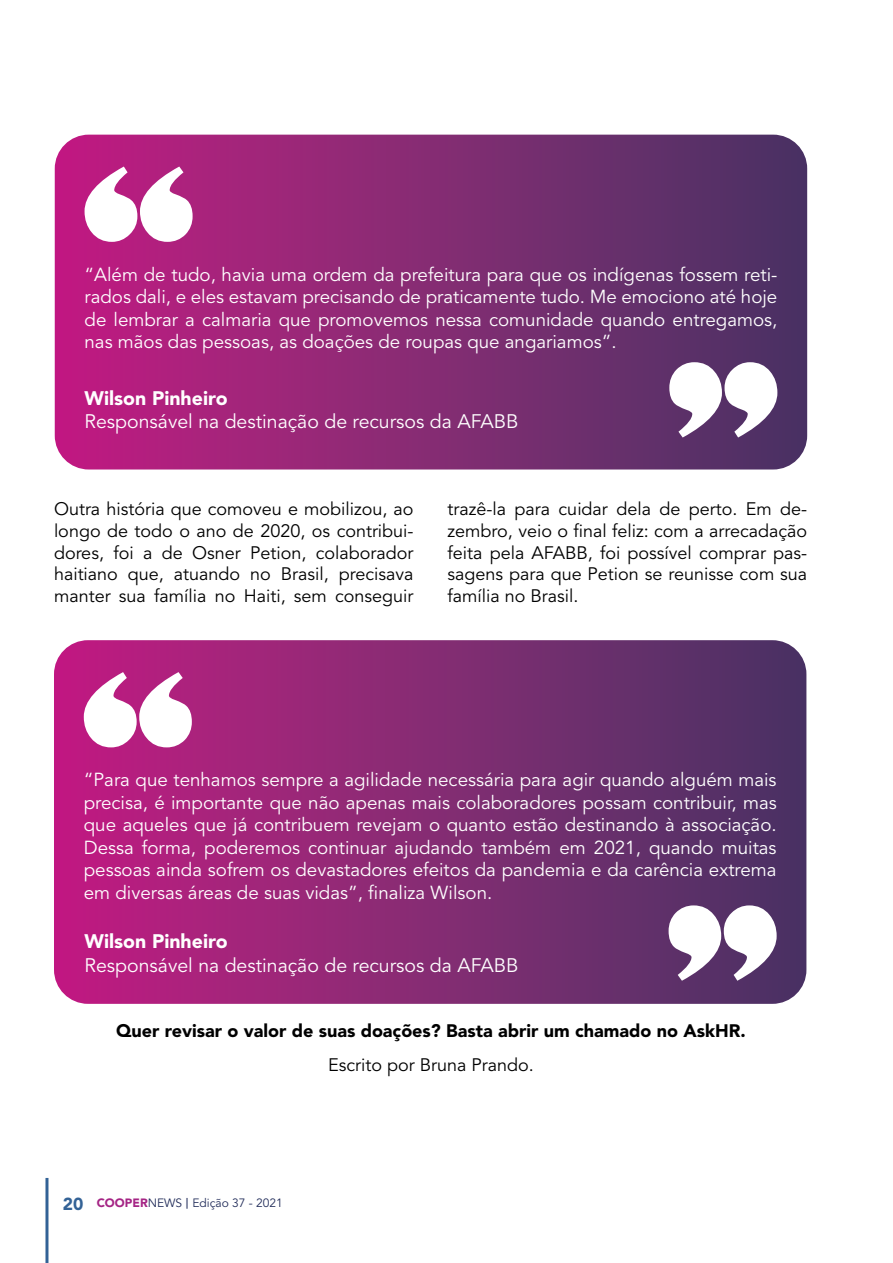
<style>
.page{position:relative;width:893px;height:1263px;background:#fff}
.page>*{position:absolute;margin:0;border:0;box-sizing:border-box;transform-origin:0 0}
.t1{font:19.5px "Avenir LT Std";color:#fff}
.t2{font:900 19.5px "Avenir LT Std";color:#fff}
.t3{font:18.75px/22.5px "Avenir LT Std";color:#fff;text-align:justify}
.t4{font:18px/21.6px "Avenir LT Std";color:#000;text-align:justify}
.t5{font:900 18px "Avenir LT Std";color:#000}
.t6{font:12px "Avenir LT Std";color:#222d5a}
.s1{font-weight:900;font-size:17.4px;color:#336296}
.s2{font-weight:900;color:#a52585}
.s3{font-family:"Adelle"}
</style>
<div class="page">
<hr style="left:45px;top:1178px;width:3px;height:85px;background:#336296">
<svg style="left:55px;top:135px;width:752px;height:334px;background:#852a73"></svg>
<svg style="left:85px;top:167px;width:108px;height:75px"></svg>
<svg style="left:669px;top:362px;width:108px;height:75px"></svg>
<svg style="left:54px;top:640px;width:752px;height:364px;background:#852a73"></svg>
<svg style="left:84px;top:672px;width:108px;height:75px"></svg>
<svg style="left:669px;top:905px;width:108px;height:76px"></svg>
<p class="t3" style="left:85px;top:264px;width:694px">“Além de tudo, havia uma ordem da prefeitura para que os indígenas fossem reti&shy;rados dali, e eles estavam precisando de praticamente tudo. Me emociono até hoje de lembrar a calmaria que promovemos nessa comunidade quando entregamos, nas mãos das pessoas, as doações de roupas que angariamos”.</p>
<p class="t2" style="left:85px;top:386px;width:145px">Wilson Pinheiro</p>
<p class="t1" style="left:85px;top:410px;width:435px">Responsável na destinação de recursos da AFABB</p>
<p class="t4" style="left:54px;top:499px;width:361px">Outra história que comoveu e mobilizou, ao longo de todo o ano de 2020, os contribui&shy;dores, foi a de Osner Petion, colaborador haitiano que, atuando no Brasil, precisava manter sua família no Haiti, sem conseguir</p>
<p class="t4" style="left:448px;top:499px;width:361px">trazê-la para cuidar dela de perto. Em de&shy;zembro, veio o final feliz: com a arrecadação feita pela AFABB, foi possível comprar pas&shy;sagens para que Petion se reunisse com sua família no Brasil.</p>
<p class="t3" style="left:84px;top:769px;width:694px">“Para que tenhamos sempre a agilidade necessária para agir quando alguém mais precisa, é importante que não apenas mais colaboradores possam contribuir, mas que aqueles que já contribuem revejam o quanto estão destinando à associação.<br>Dessa forma, poderemos continuar ajudando também em 2021, quando muitas pessoas ainda sofrem os devastadores efeitos da pandemia e da carência extrema em diversas áreas de suas vidas”, finaliza Wilson.</p>
<p class="t2" style="left:85px;top:930px;width:145px">Wilson Pinheiro</p>
<p class="t1" style="left:85px;top:954px;width:435px">Responsável na destinação de recursos da AFABB</p>
<p class="t5" style="left:116px;top:1020px;width:631px">Quer revisar o valor de suas doações? Basta abrir um chamado no AskHR.</p>
<p class="t4" style="left:328px;top:1055px;width:207px">Escrito por Bruna Prando.</p>
<p class="t6" style="left:63px;top:1196px;width:221px"><span class="s1">20</span> <span class="s2">COOPER</span>NEWS <span class="s3">|</span> Edição 37 - 2021</p>
</div>
